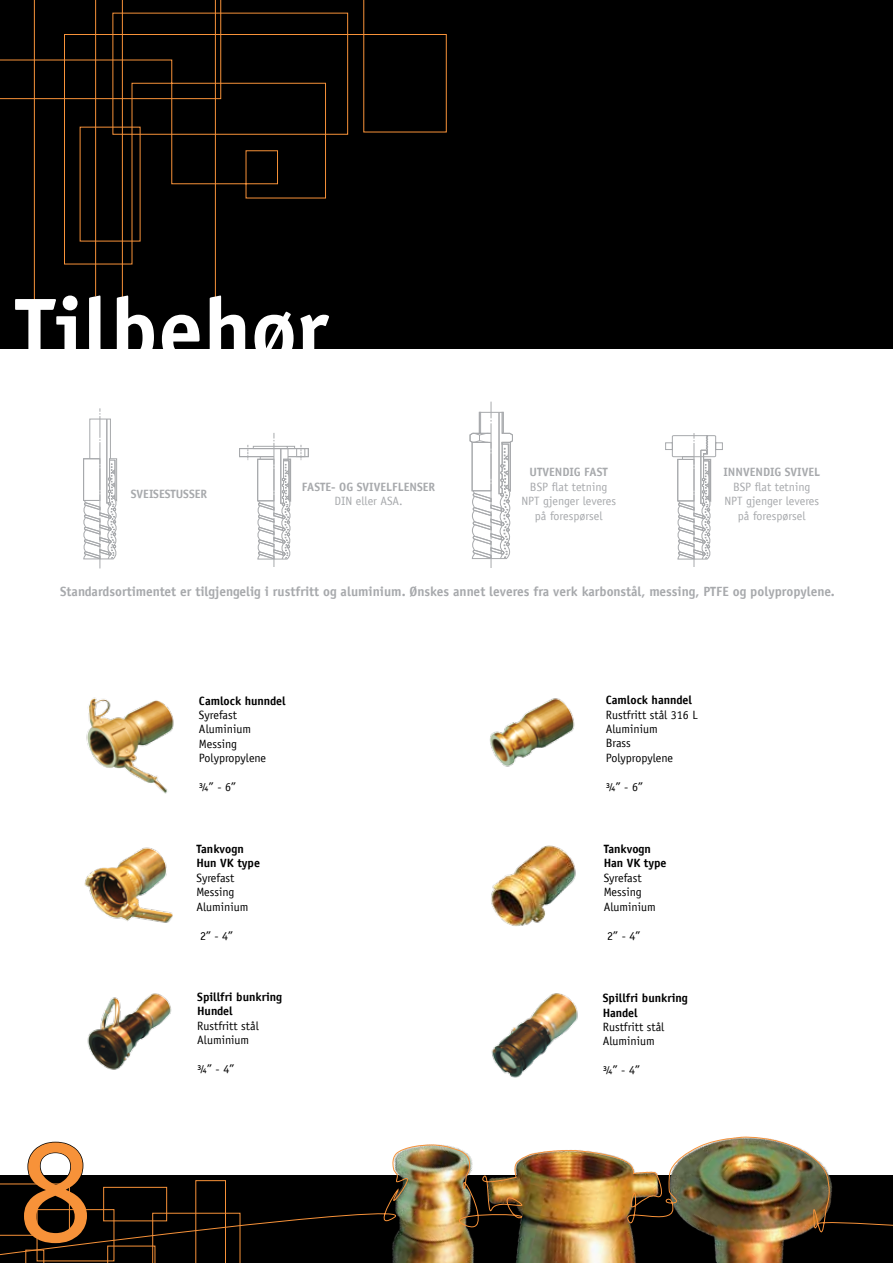
<style>
.page{position:relative;width:893px;height:1263px;background:#000}
.page>*{position:absolute;margin:0;border:0;box-sizing:border-box;transform-origin:0 0}
.t1{font:150px "Officina Sans LT";color:#f79239}
.t2{font:700 90px "Officina Sans LT";color:#fff}
.t3{font:700 13.35px "Officina Sans LT";color:#a7a9ac}
.t4{font:12px/14.4px "Officina Sans LT";color:#000}
.t5{font:700 12px/14.4px "Officina Sans LT";color:#000}
.t6{font:12px/14.4px "Officina Sans LT";color:#a7a9ac;text-align:center}
.t7{font:700 12px "Officina Sans LT";color:#a7a9ac}
</style>
<div class="page">
<div style="left:0;top:350px;width:893px;height:825px;background:#fff"></div>
<svg style="left:0;top:0;width:447px;height:265px"></svg>
<img style="left:0;top:1136px;width:893px;height:127px">
<hr style="left:122px;top:0;width:1px;height:310px;background:#f79239">
<hr style="left:34px;top:0;width:1px;height:310px;background:#f79239">
<hr style="left:215px;top:0;width:1px;height:310px;background:#f79239">
<hr style="left:95px;top:0;width:1px;height:296px;background:#f79239">
<img style="left:86px;top:697px;width:88px;height:97px">
<img style="left:491px;top:845px;width:85px;height:81px">
<img style="left:84px;top:847px;width:89px;height:76px">
<img style="left:87px;top:993px;width:85px;height:77px">
<img style="left:491px;top:993px;width:87px;height:84px">
<img style="left:490px;top:698px;width:85px;height:69px">
<svg style="left:665px;top:433px;width:58px;height:133px"></svg>
<svg style="left:239px;top:433px;width:70px;height:133px"></svg>
<svg style="left:469px;top:402px;width:44px;height:166px"></svg>
<div style="left:479px;top:412px;width:2px;height:21px;border:1px solid #a7a9ac"></div>
<svg style="left:83px;top:408px;width:34px;height:160px"></svg>
<h2 class="t2" style="left:15px;top:274px;width:315px">Tilbehør</h2>
<p class="t7" style="left:131px;top:486px;width:78px">SVEISESTUSSER</p>
<p class="t7" style="left:302px;top:479px;width:135px">FASTE- OG SVIVELFLENSER</p>
<p class="t6" style="left:334px;top:494px;width:70px">DIN eller ASA.</p>
<p class="t7" style="left:530px;top:465px;width:80px">UTVENDIG FAST</p>
<p class="t6" style="left:521px;top:480px;width:96px">BSP flat tetning<br>NPT gjenger leveres på forespørsel</p>
<p class="t7" style="left:723px;top:465px;width:98px">INNVENDIG SVIVEL</p>
<p class="t6" style="left:724px;top:480px;width:96px">BSP flat tetning<br>NPT gjenger leveres på forespørsel</p>
<p class="t3" style="left:60px;top:583px;width:776px">Standardsortimentet er tilgjengelig i rustfritt og aluminium. Ønskes annet leveres fra verk karbonstål, messing, PTFE og polypropylene.</p>
<h1 class="t1" style="left:18px;top:1102px;width:76px">8</h1>
<p class="t5" style="left:199px;top:693px;width:88px">Camlock hunndel</p>
<p class="t4" style="left:199px;top:708px;width:69px">Syrefast<br>Aluminium<br>Messing<br>Polypropylene</p>
<p class="t4" style="left:199px;top:780px;width:39px">¾” - 6”</p>
<p class="t5" style="left:196px;top:842px;width:65px">Tankvogn<br>Hun VK type</p>
<p class="t4" style="left:196px;top:871px;width:54px">Syrefast<br>Messing<br>Aluminium</p>
<p class="t4" style="left:200px;top:928px;width:35px">2” - 4”</p>
<p class="t5" style="left:197px;top:990px;width:86px">Spillfri bunkring<br>Hundel</p>
<p class="t4" style="left:197px;top:1018px;width:63px">Rustfritt stål<br>Aluminium</p>
<p class="t4" style="left:197px;top:1062px;width:39px">¾” - 4”</p>
<p class="t5" style="left:606px;top:693px;width:88px">Camlock hanndel</p>
<p class="t4" style="left:606px;top:707px;width:94px">Rustfritt stål 316 L<br>Aluminium<br>Brass<br>Polypropylene</p>
<p class="t4" style="left:606px;top:779px;width:39px">¾” - 6”</p>
<p class="t5" style="left:604px;top:842px;width:64px">Tankvogn<br>Han VK type</p>
<p class="t4" style="left:604px;top:871px;width:54px">Syrefast<br>Messing<br>Aluminium</p>
<p class="t4" style="left:607px;top:928px;width:35px">2” - 4”</p>
<p class="t5" style="left:603px;top:991px;width:86px">Spillfri bunkring<br>Handel</p>
<p class="t4" style="left:603px;top:1020px;width:63px">Rustfritt stål<br>Aluminium</p>
<p class="t4" style="left:603px;top:1063px;width:39px">¾” - 4”</p>
</div>
